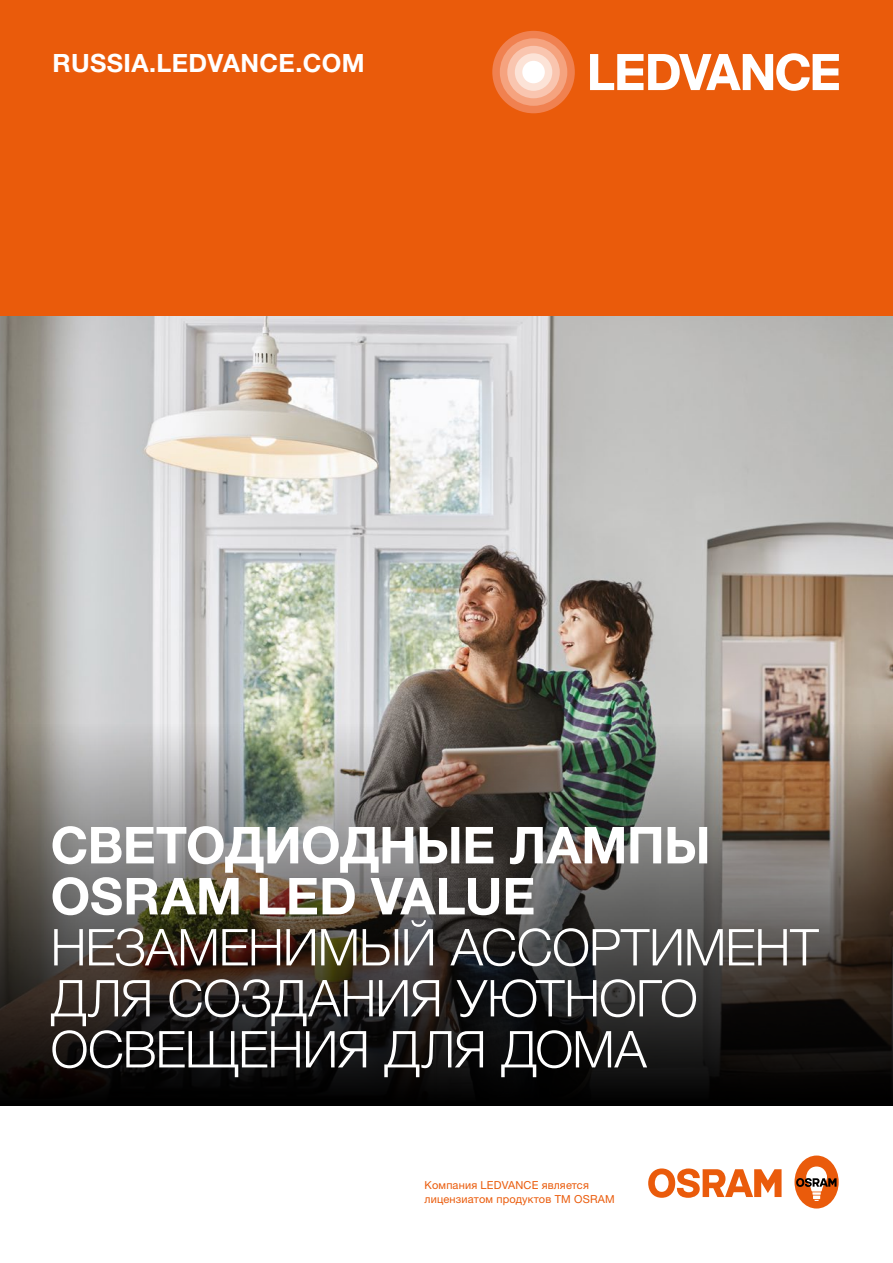
<style>
.page{position:relative;width:893px;height:1263px;background:#fff}
.page>*{position:absolute;margin:0;border:0;box-sizing:border-box;transform-origin:0 0}
.t1{font:300 51px/51px "Helvetica Neue Cyr";letter-spacing:-.02em;color:#fff}
.t2{font:700 51px/51px "Helvetica Neue LTW1 G";letter-spacing:-.01em;color:#fff}
.t3{font:700 25.2px "Helvetica Neue LTW1 G";letter-spacing:.015em;color:#fff}
.t4{font:10.95px/13.8px "Helvetica Neue LTW1 G";letter-spacing:.015em;color:#ea5b0b}
</style>
<div class="page">
<img style="left:0;top:316px;width:893px;height:408px">
<div style="left:0;top:0;width:893px;height:316px;background:#ea5b0b"></div>
<img style="left:0;top:724px;width:893px;height:381px">
<div style="left:794px;top:1155px;width:45px;height:53px;background:#ea5b0b;border-radius:50%"></div>
<svg style="left:648px;top:1168px;width:133px;height:30px"></svg>
<svg style="left:796px;top:1166px;width:40px;height:35px"></svg>
<svg style="left:590px;top:53px;width:249px;height:38px"></svg>
<div style="left:492px;top:31px;width:83px;height:82px;background:#f08150;border-radius:50%"></div>
<div style="left:500px;top:38px;width:67px;height:68px;background:#f5a37f;border-radius:50%"></div>
<div style="left:507px;top:46px;width:53px;height:52px;background:#f9c5af;border-radius:50%"></div>
<div style="left:515px;top:53px;width:37px;height:38px;background:#fce3d7;border-radius:50%"></div>
<div style="left:522px;top:61px;width:23px;height:22px;background:#fff;border-radius:50%"></div>
<p class="t3" style="left:53px;top:48px;width:314px">RUSSIA.LEDVANCE.COM</p>
<p class="t2" style="left:51px;top:819px;width:662px">СВЕТОДИОДНЫЕ ЛАМПЫ<br>OSRAM LED VALUE</p>
<p class="t1" style="left:51px;top:922px;width:769px">НЕЗАМЕНИМЫЙ АССОРТИМЕНТ<br>ДЛЯ СОЗДАНИЯ УЮТНОГО<br>ОСВЕЩЕНИЯ ДЛЯ ДОМА</p>
<p class="t4" style="left:425px;top:1178px;width:192px">Компания LEDVANCE является лицензиатом продуктов ТМ OSRAM</p>
</div>
